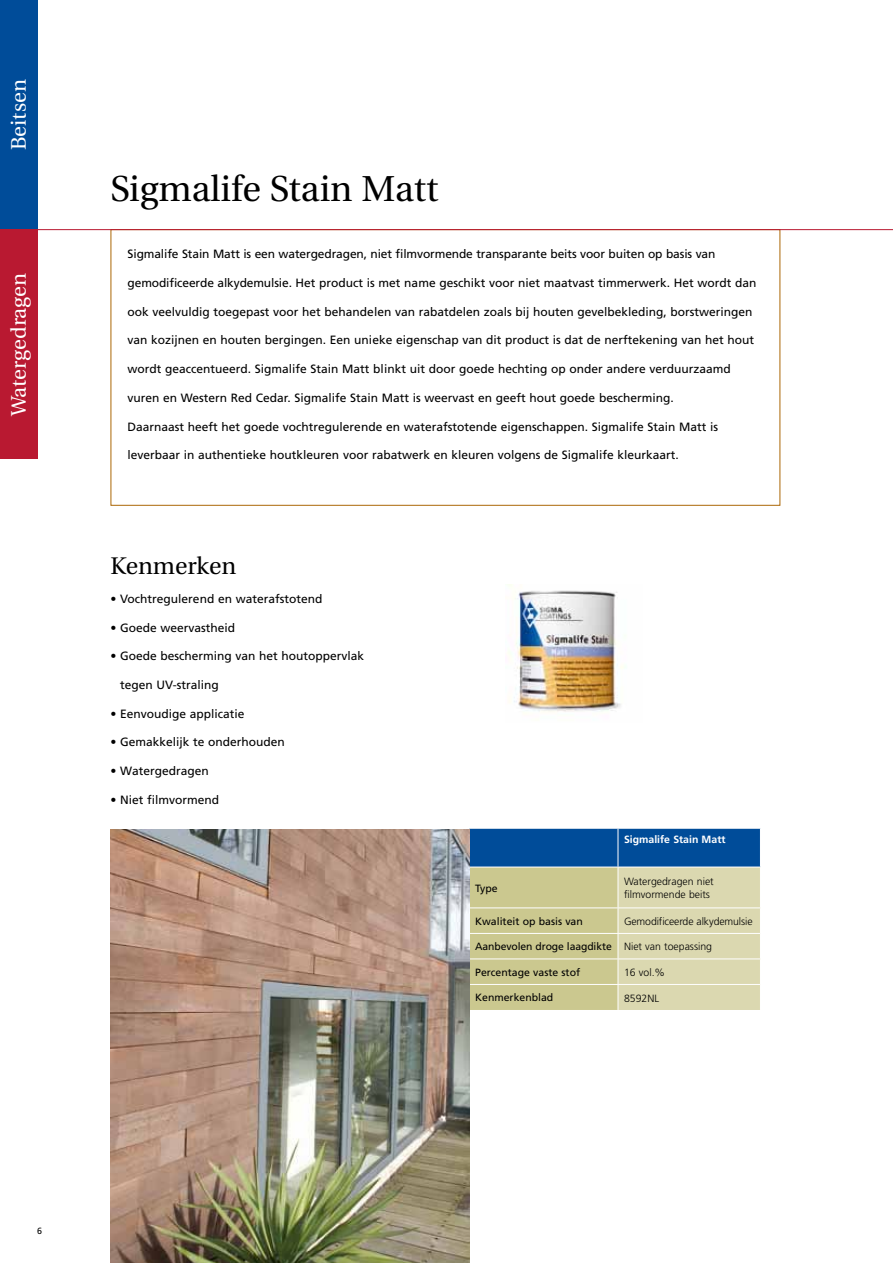
<style>
.page{position:relative;width:893px;height:1263px;background:#fff}
.page>*{position:absolute;margin:0;border:0;box-sizing:border-box;transform-origin:0 0}
.t1{font:36px "Utopia";color:#000}
.t2{font:24px "Utopia";color:#000}
.t3{font:21px "Utopia";color:#fff}
.t4{font:12px "Frutiger";color:#000}
.t5{font:10.5px "Frutiger";color:#000}
.t6{font:300 10.5px/13.5px "Frutiger";color:#000}
.t7{font:700 10.5px "Frutiger";color:#fff}
.t8{font:9px "Frutiger";color:#000}
.s1{font-weight:300}
</style>
<div class="page">
<svg style="left:469px;top:829px;width:292px;height:181px;background:#a8b6a1"></svg>
<img style="left:111px;top:829px;width:358px;height:434px">
<div style="left:0;top:0;width:37px;height:230px;background:#004c99"></div>
<div style="left:0;top:230px;width:37px;height:229px;background:#b91931"></div>
<img style="left:507px;top:584px;width:117px;height:128px">
<hr style="left:0;top:229px;width:893px;height:1px;background:#b91931">
<h3 class="t3" style="left:7px;top:150px;width:72px;rotate:-90deg">Beitsen</h3>
<h3 class="t3" style="left:7px;top:416px;width:145px;rotate:-90deg">Watergedragen</h3>
<h1 class="t1" style="left:111px;top:169px;width:330px">Sigmalife Stain Matt</h1>
<p class="t4" style="left:128px;top:247px;width:589px">Sigmalife Stain Matt is een watergedragen, niet filmvormende transparante beits voor buiten op basis van</p>
<p class="t4" style="left:128px;top:276px;width:630px">gemodificeerde alkydemulsie. Het product is met name geschikt voor niet maatvast timmerwerk. Het wordt dan</p>
<p class="t4" style="left:128px;top:304px;width:626px">ook veelvuldig toegepast voor het behandelen van rabatdelen zoals bij houten gevelbekleding, borstweringen</p>
<p class="t4" style="left:128px;top:333px;width:628px">van kozijnen en houten bergingen. Een unieke eigenschap van dit product is dat de nerftekening van het hout</p>
<p class="t4" style="left:128px;top:362px;width:605px">wordt geaccentueerd. Sigmalife Stain Matt blinkt uit door goede hechting op onder andere verduurzaamd</p>
<p class="t4" style="left:128px;top:391px;width:548px">vuren en Western Red Cedar. Sigmalife Stain Matt is weervast en geeft hout goede bescherming.</p>
<p class="t4" style="left:128px;top:419px;width:592px">Daarnaast heeft het goede vochtregulerende en waterafstotende eigenschappen. Sigmalife Stain Matt is</p>
<p class="t4" style="left:128px;top:448px;width:553px">leverbaar in authentieke houtkleuren voor rabatwerk en kleuren volgens de Sigmalife kleurkaart.</p>
<h2 class="t2" style="left:111px;top:553px;width:127px">Kenmerken</h2>
<p class="t4" style="left:111px;top:591px;width:213px">• Vochtregulerend en waterafstotend</p>
<p class="t4" style="left:111px;top:620px;width:126px">• Goede weervastheid</p>
<p class="t4" style="left:111px;top:649px;width:255px">• Goede bescherming van het houtoppervlak</p>
<p class="t4" style="left:120px;top:678px;width:100px">tegen UV-straling</p>
<p class="t4" style="left:111px;top:706px;width:136px">• Eenvoudige applicatie</p>
<p class="t4" style="left:111px;top:735px;width:176px">• Gemakkelijk te onderhouden</p>
<p class="t4" style="left:111px;top:764px;width:100px">• Watergedragen</p>
<p class="t4" style="left:111px;top:792px;width:110px">• Niet filmvormend</p>
<p class="t7" style="left:624px;top:833px;width:103px">Sigmalife Stain Matt</p>
<p class="t5" style="left:475px;top:882px;width:24px">Type</p>
<p class="t6" style="left:624px;top:874px;width:91px">Watergedragen niet filmvormende beits</p>
<p class="t5" style="left:475px;top:915px;width:109px">Kwaliteit op basis van</p>
<p class="t6" style="left:624px;top:914px;width:130px">Gemodificeerde alkydemulsie</p>
<p class="t5" style="left:475px;top:940px;width:238px">Aanbevolen droge laagdikte <span class="s1">Niet van toepassing</span></p>
<p class="t5" style="left:475px;top:966px;width:107px">Percentage vaste stof</p>
<p class="t6" style="left:624px;top:965px;width:43px">16 vol.%</p>
<p class="t5" style="left:475px;top:992px;width:80px">Kenmerkenblad</p>
<p class="t6" style="left:624px;top:991px;width:37px">8592NL</p>
<p class="t8" style="left:37px;top:1226px;width:6px">6</p>
</div>
